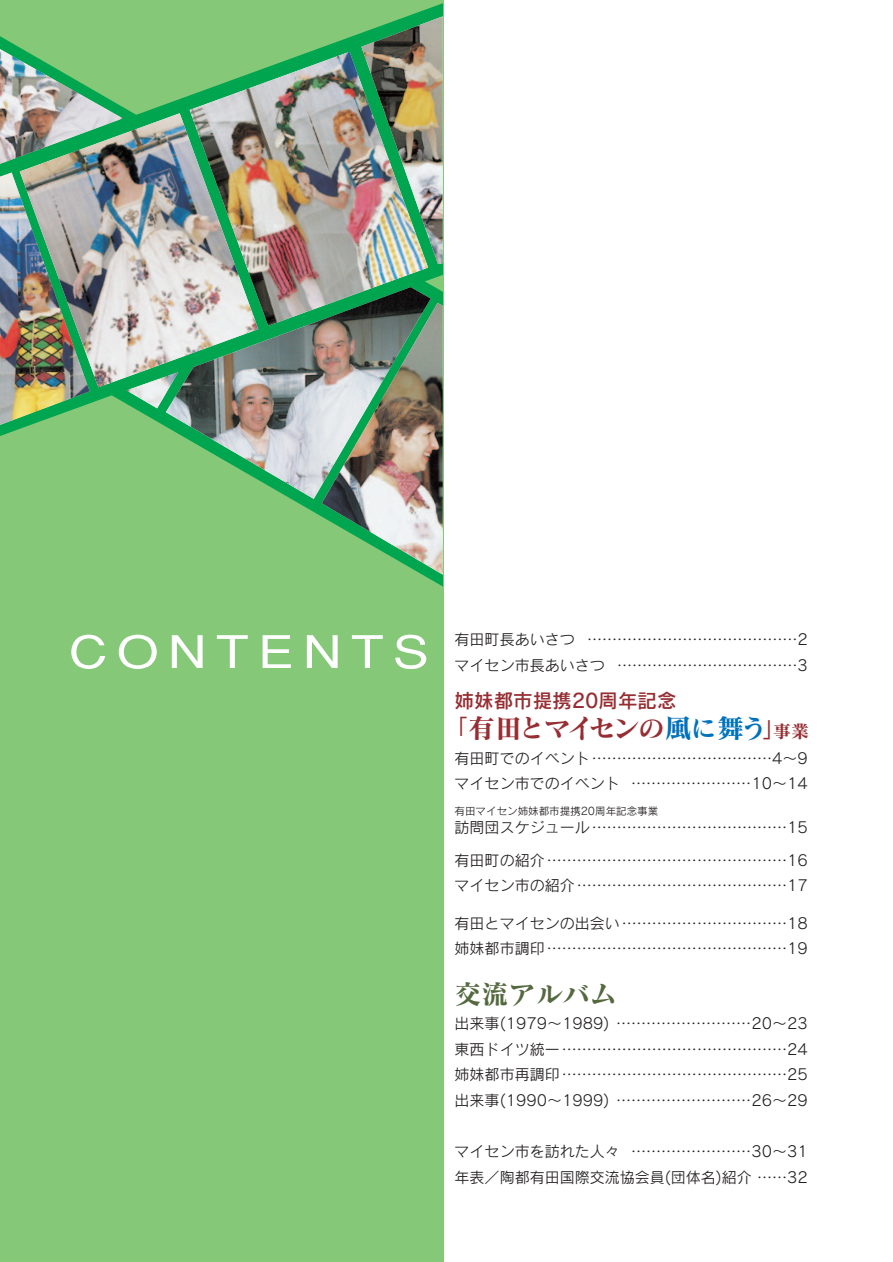
<style>
.page{position:relative;width:893px;height:1262px;background:#fff}
.page>*{position:absolute;margin:0;border:0;box-sizing:border-box;transform-origin:0 0}
.t1{font:45px "Helvetica";letter-spacing:.165em;color:#fff;scale:1.2 1}
.t2{font:27px "Matisse CID B";letter-spacing:-.065em;color:#962e33}
.t3{font:27px "Matisse CID B";color:#54693f}
.t4{font:19.5px "Rodin CID DB";color:#962e33}
.t5{font:15px/25.5px "Rodin CID M";color:#231f20}
.t6{font:10.5px "Rodin CID M";color:#231f20}
.s1{color:#0072bc}
.s2{font-size:18px}
</style>
<div class="page">
<div style="left:0;top:0;width:443px;height:1262px;background:#85c878"></div>
<svg style="left:178px;top:33px;width:265px;height:270px"></svg>
<img style="left:178px;top:113px;width:12px;height:174px">
<img style="left:190px;top:52px;width:238px;height:235px">
<img style="left:178px;top:287px;width:252px;height:212px">
<svg style="left:421px;top:574px;width:22px;height:13px"></svg>
<img style="left:322px;top:303px;width:121px;height:271px">
<svg style="left:408px;top:3px;width:35px;height:13px"></svg>
<img style="left:361px;top:16px;width:82px;height:248px">
<img style="left:0;top:36px;width:178px;height:400px">
<img style="left:0;top:173px;width:90px;height:252px">
<h1 class="t1" style="left:69px;top:635px;width:301px">CONTENTS</h1>
<p class="t5" style="left:454px;top:629px;width:354px">有田町長あいさつ ……………………………………2マイセン市長あいさつ ………………………………3</p>
<h3 class="t4" style="left:454px;top:693px;width:223px">姉妹都市提携20周年記念</h3>
<h2 class="t2" style="left:441px;top:718px;width:369px">「有田とマイセンの<span class="s1">風に舞う</span>」<span class="s2">事業</span></h2>
<p class="t5" style="left:454px;top:747px;width:354px">有田町でのイベント………………………………4～9マイセン市でのイベント ……………………10～14</p>
<p class="t6" style="left:454px;top:807px;width:205px">有田マイセン姉妹都市提携20周年記念事業</p>
<p class="t5" style="left:454px;top:816px;width:354px">訪問団スケジュール…………………………………15</p>
<p class="t5" style="left:454px;top:849px;width:354px">有田町の紹介…………………………………………16マイセン市の紹介……………………………………17</p>
<p class="t5" style="left:454px;top:912px;width:354px">有田とマイセンの出会い……………………………18姉妹都市調印…………………………………………19</p>
<h2 class="t3" style="left:454px;top:983px;width:163px">交流アルバム</h2>
<p class="t5" style="left:454px;top:1013px;width:354px;text-align:justify">出来事(1979～1989) ………………………20～23東西ドイツ統一………………………………………24姉妹都市再調印………………………………………25出来事(1990～1999) ………………………26～29</p>
<p class="t5" style="left:454px;top:1140px;width:354px">マイセン市を訪れた人々 ……………………30～31年表／陶都有田国際交流協会員(団体名)紹介 ……32</p>
</div>
